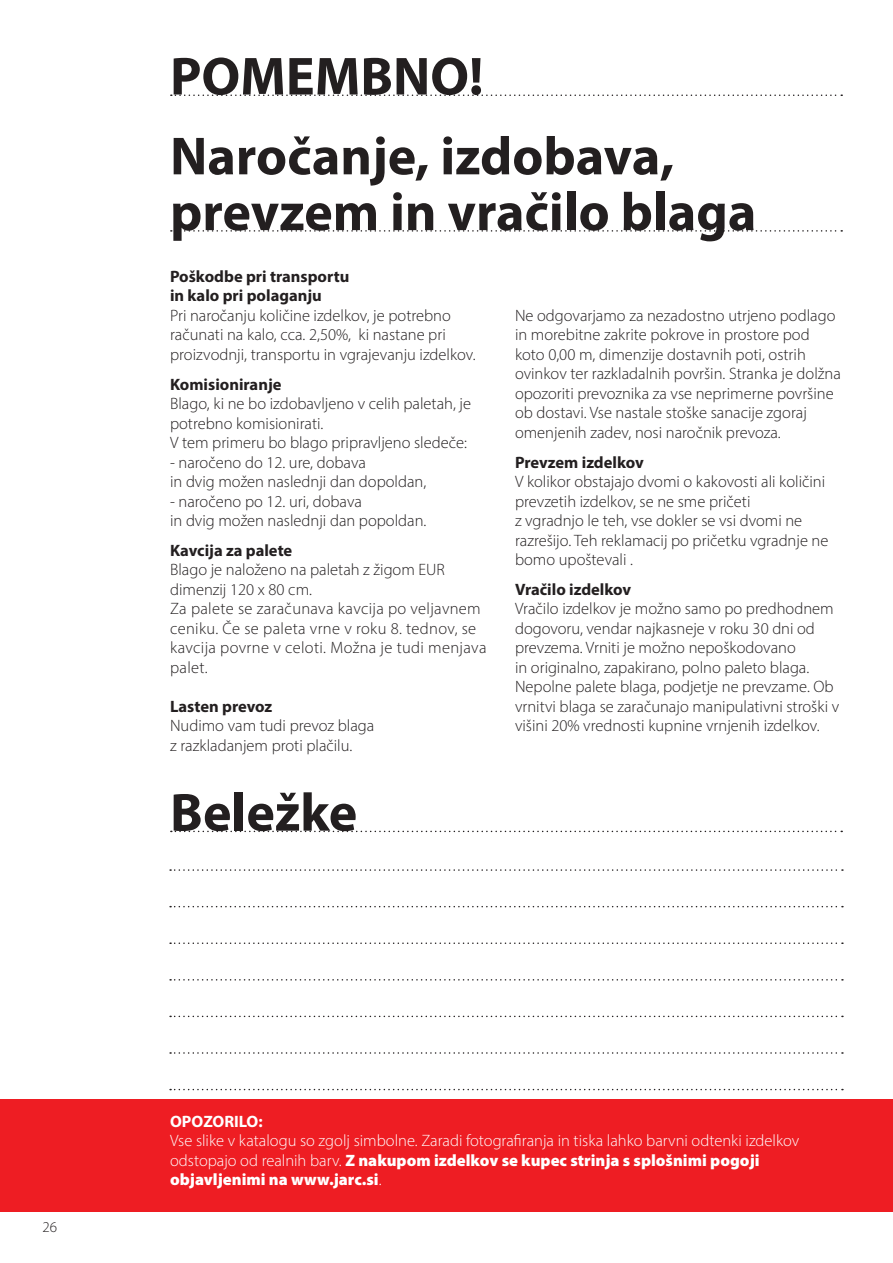
<style>
.page{position:relative;width:893px;height:1263px;background:#fff}
.page>*{position:absolute;margin:0;border:0;box-sizing:border-box;transform-origin:0 0}
.t1{font:700 54px/79.8px "Myriad Pro";color:#231f20}
.t2{font:300 16.5px/19.5px "Myriad Pro";color:#231f20}
.t3{font:300 16.5px/19.5px "Myriad Pro";color:#fff}
.t4{font:300 16.5px/19.5px "Myriad Pro";letter-spacing:.02em;color:#231f20}
.t5{font:700 16.5px/19.5px "Myriad Pro";color:#231f20}
.t6{font:700 16.5px "Myriad Pro";color:#fff}
.t7{font:300 15px "Myriad Pro";color:#231f20}
.s1{font-weight:900}
</style>
<div class="page">
<div style="left:0;top:1099px;width:893px;height:113px;background:#ee1d23"></div>
<svg style="left:170px;top:869px;width:673px;height:2px"></svg>
<svg style="left:170px;top:906px;width:673px;height:1px"></svg>
<svg style="left:170px;top:942px;width:673px;height:2px"></svg>
<svg style="left:170px;top:979px;width:673px;height:1px"></svg>
<svg style="left:170px;top:1016px;width:673px;height:1px"></svg>
<svg style="left:170px;top:1052px;width:673px;height:2px"></svg>
<svg style="left:170px;top:1089px;width:673px;height:1px"></svg>
<svg style="left:171px;top:95px;width:671px;height:1px"></svg>
<svg style="left:171px;top:230px;width:671px;height:2px"></svg>
<svg style="left:171px;top:831px;width:671px;height:1px"></svg>
<h1 class="t1" style="left:170px;top:35px;width:506px">POMEMBNO!<br>Naročanje, izdobava,</h1>
<h1 class="t1" style="left:170px;top:170px;width:588px">prevzem in vračilo blaga</h1>
<p class="t5" style="left:170px;top:266px;width:181px">Poškodbe pri transportu in kalo pri polaganju</p>
<p class="t2" style="left:170px;top:305px;width:307px">Pri naročanju količine izdelkov, je potrebno računati na kalo, cca. 2,50%, ki nastane pri proizvodnji, transportu in vgrajevanju izdelkov.</p>
<p class="t5" style="left:170px;top:374px;width:113px">Komisioniranje</p>
<p class="t2" style="left:170px;top:394px;width:302px">Blago, ki ne bo izdobavljeno v celih paletah, je potrebno komisionirati.<br>V tem primeru bo blago pripravljeno sledeče:</p>
<p class="t2" style="left:170px;top:452px;width:258px">- naročeno do 12. ure, dobava<br>in dvig možen naslednji dan dopoldan,</p>
<p class="t2" style="left:170px;top:491px;width:258px">- naročeno po 12. uri, dobava<br>in dvig možen naslednji dan popoldan.</p>
<p class="t5" style="left:170px;top:540px;width:124px">Kavcija za palete</p>
<p class="t4" style="left:170px;top:560px;width:318px">Blago je naloženo na paletah z žigom EUR dimenzij 120 x 80 cm.<br>Za palete se zaračunava kavcija po veljavnem ceniku. Če se paleta vrne v roku 8. tednov, se kavcija povrne v celoti. Možna je tudi menjava palet.</p>
<p class="t5" style="left:170px;top:696px;width:104px">Lasten prevoz</p>
<p class="t2" style="left:170px;top:716px;width:206px">Nudimo vam tudi prevoz blaga z razkladanjem proti plačilu.</p>
<p class="t2" style="left:515px;top:306px;width:327px">Ne odgovarjamo za nezadostno utrjeno podlago in morebitne zakrite pokrove in prostore pod koto 0,00 m, dimenzije dostavnih poti, ostrih ovinkov ter razkladalnih površin. Stranka je dolžna opozoriti prevoznika za vse neprimerne površine ob dostavi. Vse nastale stoške sanacije zgoraj omenjenih zadev, nosi naročnik prevoza.</p>
<p class="t5" style="left:515px;top:452px;width:130px">Prevzem izdelkov</p>
<p class="t2" style="left:515px;top:472px;width:315px">V kolikor obstajajo dvomi o kakovosti ali količini prevzetih izdelkov, se ne sme pričeti<br>z vgradnjo le teh, vse dokler se vsi dvomi ne razrešijo. Teh reklamacij po pričetku vgradnje ne bomo upoštevali .</p>
<p class="t5" style="left:515px;top:579px;width:118px">Vračilo izdelkov</p>
<p class="t2" style="left:515px;top:599px;width:326px">Vračilo izdelkov je možno samo po predhodnem dogovoru, vendar najkasneje v roku 30 dni od prevzema. Vrniti je možno nepoškodovano<br>in originalno, zapakirano, polno paleto blaga.<br>Nepolne palete blaga, podjetje ne prevzame. Ob vrnitvi blaga se zaračunajo manipulativni stroški v višini 20% vrednosti kupnine vrnjenih izdelkov.</p>
<h1 class="t1" style="left:170px;top:771px;width:189px">Beležke</h1>
<p class="t7" style="left:43px;top:1218px;width:16px">26</p>
<p class="t6" style="left:170px;top:1110px;width:94px">OPOZORILO:</p>
<p class="t3" style="left:170px;top:1130px;width:631px">Vse slike v katalogu so zgolj simbolne. Zaradi fotografiranja in tiska lahko barvni odtenki izdelkov odstopajo od realnih barv. <span class="s1">Z nakupom izdelkov se kupec strinja s splošnimi pogoji objavljenimi na www.jarc.si</span>.</p>
</div>
